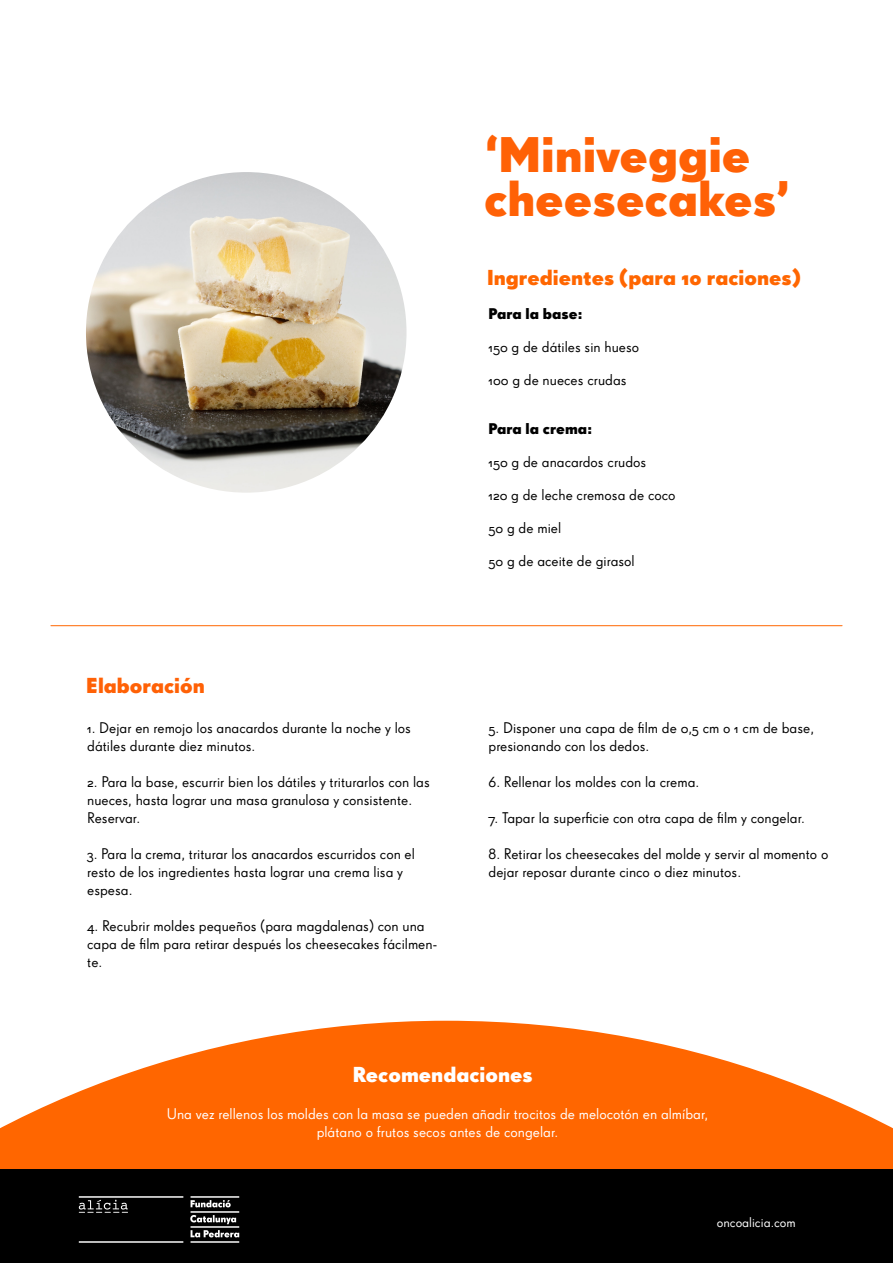
<style>
.page{position:relative;width:893px;height:1263px;background:#fff}
.page>*{position:absolute;margin:0;border:0;box-sizing:border-box;transform-origin:0 0}
.t1{font:48.45px/43.5px "Super Grotesk OT Bld";color:#ff6106}
.t2{font:21px "Super Grotesk OT Bld";color:#f60}
.t3{font:21px "Super Grotesk OT Bld";color:#fff}
.t4{font:21px "Super Grotesk OT Bld";color:#ff6106}
.t5{font:15px/18px "Super Grotesk OT";color:#000}
.t6{font:15px/18px "Super Grotesk OT";color:#fff;text-align:center}
.t7{font:15px "Super Grotesk OT Bld";color:#000}
.t8{font:13.5px "Super Grotesk OT";color:#fff}
</style>
<div class="page">
<img style="left:86px;top:172px;width:320px;height:321px;border-radius:160px">
<svg style="left:0;top:1021px;width:893px;height:148px;fill:#f60"></svg>
<hr style="left:51px;top:625px;width:791px;height:1px;background:#f60">
<div style="left:0;top:1170px;width:893px;height:93px;background:#000"></div>
<img style="left:78px;top:1196px;width:162px;height:47px">
<h1 class="t1" style="left:484px;top:133px;width:308px">‘Miniveggie cheesecakes’</h1>
<h2 class="t4" style="left:86px;top:673px;width:120px">Elaboración</h2>
<p class="t5" style="left:87px;top:719px;width:325px">1. Dejar en remojo los anacardos durante la noche y los dátiles durante diez minutos.</p>
<p class="t5" style="left:87px;top:773px;width:344px">2. Para la base, escurrir bien los dátiles y triturarlos con las nueces, hasta lograr una masa granulosa y consistente.<br>Reservar.</p>
<p class="t5" style="left:87px;top:845px;width:329px">3. Para la crema, triturar los anacardos escurridos con el resto de los ingredientes hasta lograr una crema lisa y espesa.</p>
<p class="t5" style="left:87px;top:917px;width:351px">4. Recubrir moldes pequeños (para magdalenas) con una capa de film para retirar después los cheesecakes fácilmen&shy;te.</p>
<h2 class="t2" style="left:487px;top:264px;width:315px">Ingredientes (para 10 raciones)</h2>
<p class="t7" style="left:488px;top:304px;width:96px">Para la base:</p>
<p class="t5" style="left:488px;top:338px;width:152px">150 g de dátiles sin hueso</p>
<p class="t5" style="left:488px;top:371px;width:140px">100 g de nueces crudas</p>
<p class="t7" style="left:488px;top:420px;width:105px">Para la crema:</p>
<p class="t5" style="left:488px;top:453px;width:159px">150 g de anacardos crudos</p>
<p class="t5" style="left:488px;top:486px;width:188px">120 g de leche cremosa de coco</p>
<p class="t5" style="left:488px;top:519px;width:74px">50 g de miel</p>
<p class="t5" style="left:488px;top:552px;width:148px">50 g de aceite de girasol</p>
<p class="t5" style="left:489px;top:719px;width:327px">5. Disponer una capa de film de 0,5 cm o 1 cm de base, presionando con los dedos.</p>
<p class="t5" style="left:489px;top:773px;width:212px">6. Rellenar los moldes con la crema.</p>
<p class="t5" style="left:489px;top:809px;width:318px">7. Tapar la superficie con otra capa de film y congelar.</p>
<p class="t5" style="left:489px;top:845px;width:341px">8. Retirar los cheesecakes del molde y servir al momento o dejar reposar durante cinco o diez minutos.</p>
<h2 class="t3" style="left:353px;top:1062px;width:181px">Recomendaciones</h2>
<p class="t6" style="left:167px;top:1104px;width:543px">Una vez rellenos los moldes con la masa se pueden añadir trocitos de melocotón en almíbar, plátano o frutos secos antes de congelar.</p>
<p class="t8" style="left:717px;top:1215px;width:80px">oncoalicia.com</p>
</div>
